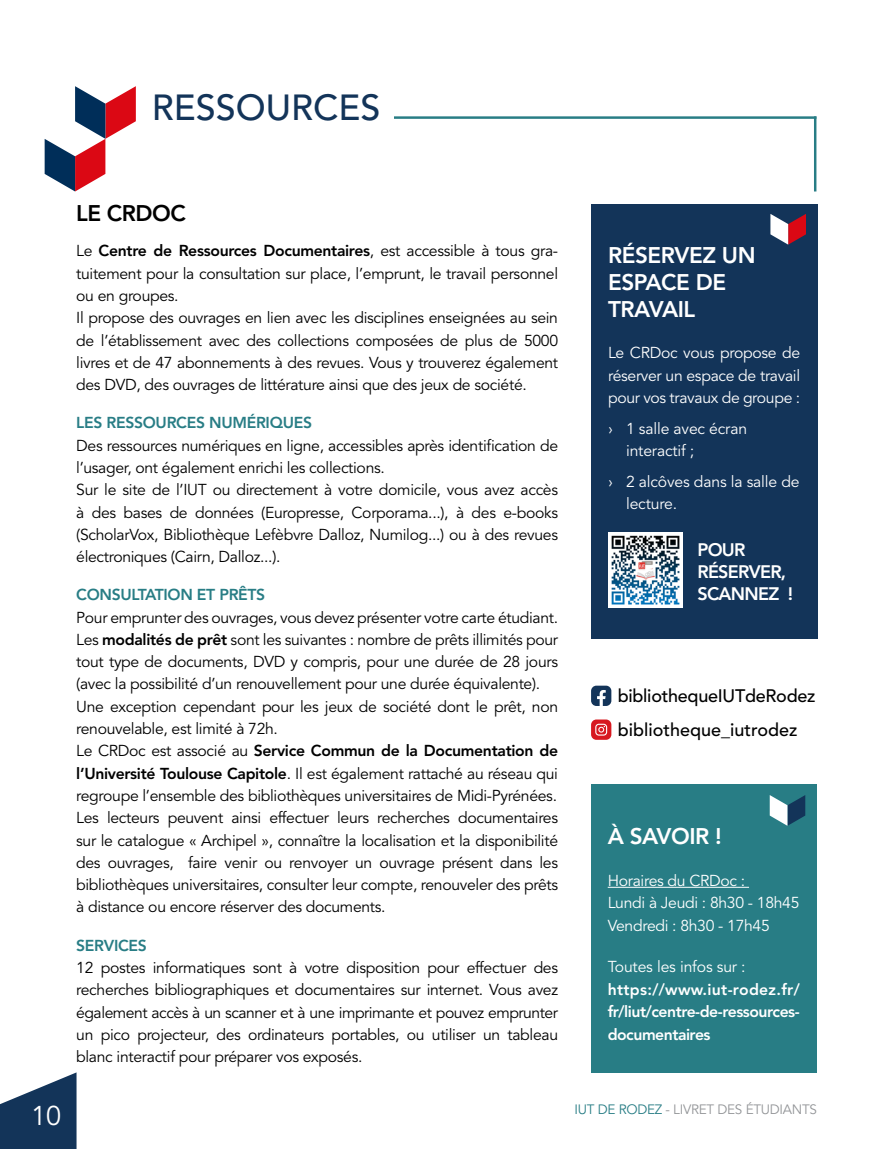
<style>
.page{position:relative;width:893px;height:1149px;background:#fff}
.page>*{position:absolute;margin:0;border:0;box-sizing:border-box;transform-origin:0 0}
.t1{font:500 36px "Avenir LT Std";color:#133459}
.t2{font:27px "Avenir LT Std";color:#fff}
.t3{font:800 22.5px/27px "Avenir LT Std";letter-spacing:-.02em;color:#fff}
.t4{font:800 22.5px "Avenir LT Std";color:#000}
.t5{font:500 18px/33.8px "Avenir LT Std";letter-spacing:-.015em;color:#000}
.t6{font:800 18px/21.6px "Avenir LT Std";letter-spacing:-.04em;color:#fff}
.t7{font:15.75px/22.3px "Avenir LT Std";letter-spacing:-.02em;color:#000}
.t8{font:15.75px/22.5px "Avenir LT Std";letter-spacing:-.02em;color:#fff}
.t9{font:800 15.75px/22.5px "Avenir LT Std";letter-spacing:-.03em;color:#fff;text-align:justify}
.t10{font:800 15.75px "Avenir LT Std";letter-spacing:-.02em;color:#287d85}
.t11{font:13.5px "Avenir LT Std";letter-spacing:-.02em;color:#939598}
.s1{font-weight:800}
.s2{color:#287d85}
</style>
<div class="page">
<svg style="left:45px;top:86px;width:91px;height:105px"></svg>
<svg style="left:0;top:1072px;width:77px;height:76px"></svg>
<hr style="left:156px;top:116px;width:660px;height:3px;background:#287d85">
<hr style="left:814px;top:116px;width:2px;height:75px;background:#287d85">
<div style="left:152px;top:93px;width:242px;height:27px;background:#fff"></div>
<div style="left:591px;top:719px;width:20px;height:20px;background:#d71920;border-radius:5px"></div>
<svg style="left:595px;top:723px;width:12px;height:12px"></svg>
<svg style="left:591px;top:685px;width:20px;height:20px"></svg>
<div style="left:591px;top:783px;width:225px;height:288px;background:#287d85"></div>
<div style="left:591px;top:204px;width:226px;height:434px;background:#133459"></div>
<hr style="left:608px;top:886px;width:141px;height:1px;background:#fff">
<svg style="left:770px;top:214px;width:36px;height:30px"></svg>
<svg style="left:770px;top:795px;width:35px;height:30px"></svg>
<img style="left:608px;top:533px;width:75px;height:74px">
<h1 class="t1" style="left:152px;top:87px;width:230px">RESSOU RCES</h1>
<h2 class="t2" style="left:31px;top:1099px;width:32px">10</h2>
<h3 class="t4" style="left:76px;top:200px;width:48px">Le CRDo</h3>
<h3 class="t4" style="left:171px;top:200px;width:17px">c</h3>
<p class="t7" style="left:76px;top:240px;width:483px">Le <span class="s1">Centre de Ressources Documentaires</span>, est accessible à tous gra&shy;tuitement pour la consultation sur place, l’emprunt, le travail personnel ou en groupes.<br>Il propose des ouvrages en lien avec les disciplines enseignées au sein de l’établissement avec des collections composées de plus de 5000 livres et de 47 abonnements à des revues. Vous y trouverez également des DVD</p>
<p class="t7" style="left:136px;top:374px;width:392px">, des ouvrages de littérature ainsi que des jeux de société.</p>
<p class="t10" style="left:76px;top:413px;width:237px">Les ressou rces numériques</p>
<p class="t7" style="left:76px;top:434px;width:483px">Des ressources numériques en ligne, accessibles après identification de l’usager, ont également enrichi les collections.<br>Sur le site de l’IUT ou directement à votre domicile, vous avez accès à des bases de données (Europresse, Corporama...), à des e-books (ScholarVox, Bibliothèque Lefèbvre Dalloz, Numilog...) ou à des revues électroniques (Cairn, Dalloz...).</p>
<p class="t10" style="left:76px;top:585px;width:191px">Co nsultatio n et prêts</p>
<p class="t7" style="left:76px;top:606px;width:483px;text-align:justify">Pour emprunter des ouvrages, vous devez présenter votre carte étudiant.<br>Les <span class="s1">modalités de prêt</span> sont les suivantes : nombre de prêts illimités pour tout type de documents, DVD</p>
<p class="t7" style="left:76px;top:651px;width:483px;text-indent:214px">y compris, pour une durée de 28 jours (avec la possibilité d’un renouvellement pour une durée équivalente).<br>Une exception cependant pour les jeux de société dont le prêt, non renouvelable, est limité à 72h.<br>Le CRDoc est associé au <span class="s1">Service Commun de la Documentation de l’Université Toulouse Capitole</span>. Il est également rattaché au réseau qui regroupe l’ensemble des bibliothèques universitaires de Midi-Pyrénées.<br>Les lecteurs peuvent ainsi effectuer leurs recherches documentaires sur le catalogue « Archipel », connaître la localisation et la disponibilité des ouvrages, faire venir ou renvoyer un ouvrage présent dans les bibliothèques universitaires, consulter leur compte, renouveler des prêts à distance ou encore réserver des documents.</p>
<p class="t10" style="left:76px;top:935px;width:72px">Services</p>
<p class="t7" style="left:76px;top:956px;width:483px;text-align:justify">12 postes informatiques sont à votre disposition pour effectuer des recherches bibliographiques et documentaires sur internet. Vous avez également accès à un scanner et à une imprimante et pouvez emprunter un pico projecteur, des ordinateurs portables, ou utiliser un tableau blanc interactif pour préparer vos exposés.</p>
<h3 class="t3" style="left:608px;top:241px;width:149px">Réservez un espace de travail</h3>
<p class="t8" style="left:608px;top:342px;width:194px;text-align:justify">Le CRDoc vous propose de réserver un espace de travail pour vos travaux de groupe :</p>
<p class="t8" style="left:626px;top:418px;width:123px;line-height:21.4px;text-indent:-18px">› 1 salle avec écran interactif ;</p>
<p class="t8" style="left:626px;top:470px;width:175px;text-indent:-18px">› 2 alcôves dans la salle de lecture.</p>
<p class="t6" style="left:697px;top:539px;width:97px">Pou r réserver, scannez !</p>
<p class="t5" style="left:618px;top:679px;width:199px">bibliothequeIUTdeRodez bibliotheque_iutrodez</p>
<h3 class="t3" style="left:608px;top:822px;width:116px">À savo ir !</h3>
<p class="t8" style="left:608px;top:869px;width:193px">Horaires du CRDoc :<br>Lundi à Jeudi : 8h30 - 18h45<br>Vendredi : 8h30 - 17h45</p>
<p class="t8" style="left:608px;top:955px;width:139px">Toutes les infos sur :</p>
<p class="t9" style="left:608px;top:977px;width:194px">https://www.iut-rodez.fr/ fr/liut/centre-de-ressources&shy;documentaires</p>
<p class="t11" style="left:574px;top:1101px;width:244px"><span class="s2">IUT de Rodez</span> - Livret deS ÉTUDIANTS</p>
</div>
